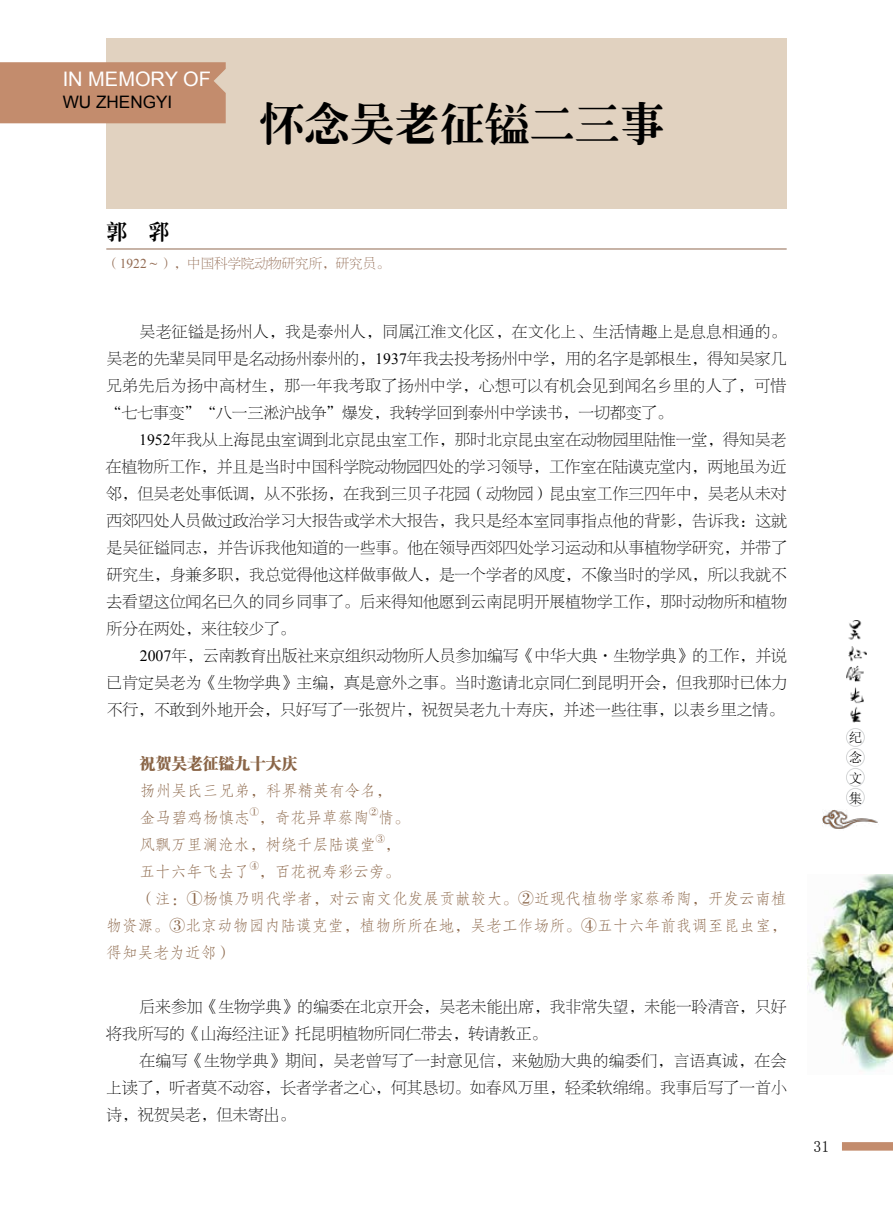
<style>
.page{position:relative;width:893px;height:1212px;background:#fff}
.page>*{position:absolute;margin:0;border:0;box-sizing:border-box;transform-origin:0 0}
.t1{font:45px "CT Lao Song SJ";color:#000}
.t2{font:21px "CT Lao Song SJ";color:#000}
.t3{font:19.95px "Arial";color:#fff}
.t4{font:17.1px "Arial";color:#000}
.t5{font:15.75px "FZBSK GBK1 0";letter-spacing:.005em;color:#000}
.t6{font:15.75px/27px "FZFSK GBK1 0";color:#8a6547}
.t7{font:15.75px "FZBSK GBK1 0";letter-spacing:.03em;color:#000}
.t8{font:15.75px "Sim Sun";color:#000}
.t9{font:13.5px "FZBSK GBK1 0";color:#916950}
.t10{font:13.5px/20.2px "Sim Sun";color:#000;text-align:justify}
.t11{font:9.15px "FZFSK GBK1 0";color:#8a6547}
.s1{font-family:"Times New Roman"}
.s2{font-family:"FZSSK GBK1 0"}
.s3{font-family:"FZCSK GBK1 0"}
</style>
<div class="page">
<div style="left:106px;top:38px;width:681px;height:170px;background:#e1d2c0"></div>
<hr style="left:106px;top:249px;width:681px;height:1px;background:#916950">
<div style="left:0;top:62px;width:226px;height:61px;background:#c38c6d"></div>
<div style="left:842px;top:1142px;width:51px;height:8px;background:#c38c6d"></div>
<div style="left:846px;top:728px;width:19px;height:19px;border:1px solid #d5d7d8;border-radius:50%"></div>
<div style="left:846px;top:748px;width:19px;height:18px;border:1px solid #d5d7d8;border-radius:50%"></div>
<div style="left:846px;top:768px;width:19px;height:18px;border:1px solid #d5d7d8;border-radius:50%"></div>
<div style="left:846px;top:788px;width:19px;height:18px;border:1px solid #d5d7d8;border-radius:50%"></div>
<img style="left:823px;top:810px;width:55px;height:19px">
<img style="left:846px;top:621px;width:21px;height:102px">
<img style="left:808px;top:874px;width:85px;height:198px">
<p class="t3" style="left:63px;top:66px;width:150px">IN MEMORY OF</p>
<p class="t4" style="left:63px;top:90px;width:111px">WU ZHENGYI</p>
<p class="t1" style="left:259px;top:101px;width:406px">怀念吴老征镒二三事</p>
<p class="t2" style="left:106px;top:221px;width:64px">郭　郛</p>
<p class="t9" style="left:106px;top:256px;width:285px">（<span class="s1">1922</span>～），中国科学院动物研究所，研究员。</p>
<p class="t7" style="left:139px;top:323px;width:649px">吴老征镒是扬州人，我是泰州人，同属江淮文化区，在文化上、生活情趣上是息息相通的。</p>
<p class="t5" style="left:106px;top:350px;width:682px">吴老的先辈吴同甲是名动扬州泰州的，<span class="s1">1937</span>年我去投考扬州中学，用的名字是郭根生，得知吴家几</p>
<p class="t7" style="left:106px;top:377px;width:682px">兄弟先后为扬中高材生，那一年我考取了扬州中学，心想可以有机会见到闻名乡里的人了，可惜</p>
<p class="t5" style="left:106px;top:404px;width:569px">“七七事变”“八一三淞沪战争”爆发，我转学回到泰州中学读书，一切都变了。</p>
<p class="t5" style="left:139px;top:431px;width:649px"><span class="s1">1952</span>年我从上海昆虫室调到北京昆虫室工作，那时北京昆虫室在动物园里陆惟一堂，得知吴老</p>
<p class="t5" style="left:106px;top:458px;width:682px">在植物所工作，并且是当时中国科学院动物园四处的学习领导，工作室在陆谟克堂内，两地虽为近</p>
<p class="t5" style="left:106px;top:485px;width:682px">邻，但吴老处事低调，从不张扬，在我到三贝子花园（动物园）昆虫室工作三四年中，吴老从未对</p>
<p class="t5" style="left:106px;top:512px;width:682px">西郊四处人员做过政治学习大报告或学术大报告，我只是经本室同事指点他的背影，告诉我：这就</p>
<p class="t5" style="left:107px;top:539px;width:682px">是吴征镒同志，并告诉我他知道的一些事。他在领导西郊四处学习运动和从事植物学研究，并带了</p>
<p class="t5" style="left:107px;top:566px;width:681px">研究生，身兼多职，我总觉得他这样做事做人，是一个学者的风度，不像当时的学风，所以我就不</p>
<p class="t5" style="left:106px;top:593px;width:682px">去看望这位闻名已久的同乡同事了。后来得知他愿到云南昆明开展植物学工作，那时动物所和植物</p>
<p class="t5" style="left:107px;top:620px;width:190px">所分在两处，来往较少了。</p>
<p class="t5" style="left:140px;top:647px;width:649px"><span class="s1">2007</span>年，云南教育出版社来京组织动物所人员参加编写《中华大典<span class="s2">·</span>生物学典》的工作，并说</p>
<p class="t5" style="left:107px;top:674px;width:682px">已肯定吴老为《生物学典》主编，真是意外之事。当时邀请北京同仁到昆明开会，但我那时已体力</p>
<p class="t5" style="left:107px;top:701px;width:679px">不行，不敢到外地开会，只好写了一张贺片，祝贺吴老九十寿庆，并述一些往事，以表乡里之情。</p>
<p class="t6" style="left:140px;top:750px;width:253px"><span class="s3">祝贺吴老征镒九十大庆<br></span>扬州吴氏三兄弟，科界精英有令名，金马碧鸡杨慎志</p>
<p class="t11" style="left:250px;top:807px;width:11px">①</p>
<p class="t6" style="left:259px;top:804px;width:112px">，奇花异草蔡陶</p>
<p class="t11" style="left:369px;top:807px;width:11px">②</p>
<p class="t6" style="left:378px;top:804px;width:33px">情。</p>
<p class="t6" style="left:139px;top:831px;width:238px">风飘万里澜沧水，树绕千层陆谟堂</p>
<p class="t11" style="left:376px;top:834px;width:11px">③</p>
<p class="t6" style="left:385px;top:831px;width:17px">，</p>
<p class="t6" style="left:139px;top:858px;width:112px">五十六年飞去了</p>
<p class="t11" style="left:250px;top:861px;width:11px">④</p>
<p class="t6" style="left:259px;top:858px;width:143px">，百花祝寿彩云旁。</p>
<p class="t6" style="left:139px;top:885px;width:649px">（注：①杨慎乃明代学者，对云南文化发展贡献较大。②近现代植物学家蔡希陶，开发云南植</p>
<p class="t6" style="left:106px;top:912px;width:682px">物资源。③北京动物园内陆谟克堂，植物所所在地，吴老工作场所。④五十六年前我调至昆虫室，</p>
<p class="t6" style="left:106px;top:939px;width:128px">得知吴老为近邻）</p>
<p class="t5" style="left:139px;top:998px;width:649px">后来参加《生物学典》的编委在北京开会，吴老未能出席，我非常失望，未能一聆清音，只好</p>
<p class="t5" style="left:106px;top:1025px;width:442px">将我所写的《山海经注证》托昆明植物所同仁带去，转请教正。</p>
<p class="t7" style="left:139px;top:1052px;width:649px">在编写《生物学典》期间，吴老曾写了一封意见信，来勉励大典的编委们，言语真诚，在会</p>
<p class="t5" style="left:106px;top:1079px;width:682px">上读了，听者莫不动容，长者学者之心，何其恳切。如春风万里，轻柔软绵绵。我事后写了一首小</p>
<p class="t5" style="left:106px;top:1106px;width:190px">诗，祝贺吴老，但未寄出。</p>
<p class="t10" style="left:849px;top:727px;width:14px">纪念文集</p>
<p class="t8" style="left:813px;top:1138px;width:17px">31</p>
</div>
